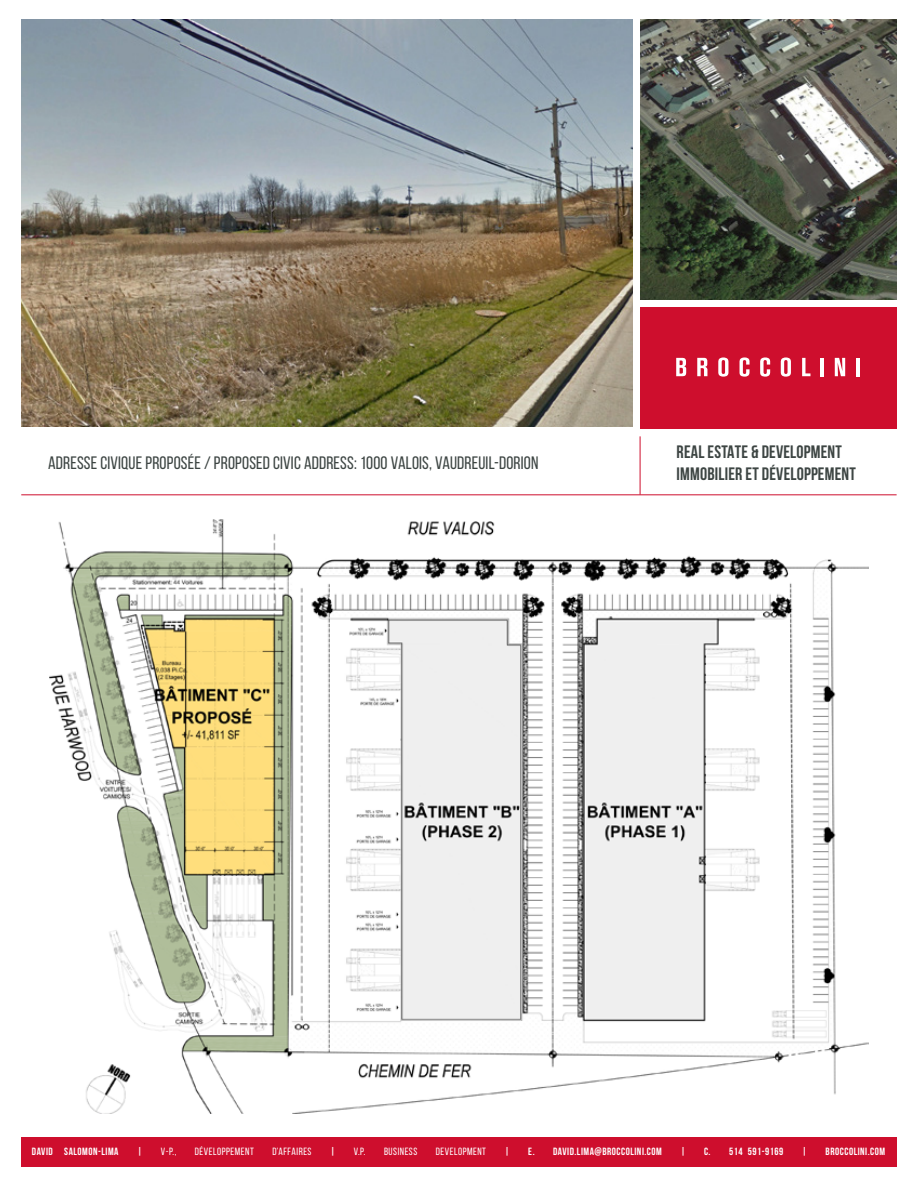
<style>
.page{position:relative;width:918px;height:1188px;background:#fff}
.page>*{position:absolute;margin:0;border:0;box-sizing:border-box;transform-origin:0 0}
.t1{font:18px "Bebas Neue";letter-spacing:.01em;color:#3d4543}
.t2{font:700 18px/21.6px "Bebas Neue";letter-spacing:.01em;color:#3d4543}
.t3{font:700 10.5px "Bebas Neue";letter-spacing:.05em;color:#fff}
.t4{font:10.5px "Bebas Neue";letter-spacing:.05em;color:#fff}
</style>
<div class="page">
<img style="left:21px;top:19px;width:612px;height:408px">
<div style="left:640px;top:307px;width:257px;height:121px;background:#ce0e2d"></div>
<svg style="left:676px;top:358px;width:10px;height:18px"></svg>
<svg style="left:697px;top:358px;width:10px;height:18px"></svg>
<svg style="left:718px;top:357px;width:10px;height:20px"></svg>
<svg style="left:740px;top:357px;width:10px;height:20px"></svg>
<svg style="left:760px;top:357px;width:10px;height:20px"></svg>
<svg style="left:781px;top:357px;width:10px;height:20px"></svg>
<svg style="left:802px;top:358px;width:8px;height:18px"></svg>
<hr style="left:820px;top:358px;width:3px;height:18px;background:#fff">
<svg style="left:835px;top:358px;width:10px;height:18px"></svg>
<hr style="left:857px;top:358px;width:3px;height:18px;background:#fff">
<img style="left:640px;top:20px;width:257px;height:280px">
<hr style="left:640px;top:436px;width:1px;height:59px;background:#ce0e2d">
<hr style="left:21px;top:495px;width:876px;height:1px;background:#ce0e2d">
<div style="left:21px;top:1137px;width:876px;height:30px;background:#ce0e2d"></div>
<img style="left:50px;top:519px;width:818px;height:594px">
<h1 class="t1" style="left:48px;top:453px;width:492px">ADRESSE CIVIQUE PROPOSÉE / PROPOSED CIVIC ADDRESS: 1000 VALOIS, VAUDREUIL-DORION</h1>
<h1 class="t2" style="left:677px;top:441px;width:181px">REAL ESTATE &amp; DEVELOPMENT<br>IMMOBILIER ET DÉVELOPPEMENT</h1>
<p class="t3" style="left:32px;top:1145px;width:88px">DAVID SALOMON-LIMA</p>
<p class="t3" style="left:137px;top:1145px;width:7px">|</p>
<p class="t4" style="left:161px;top:1145px;width:17px">V-P.,</p>
<p class="t4" style="left:195px;top:1145px;width:60px">DÉVELOPPEMENT</p>
<p class="t4" style="left:272px;top:1145px;width:41px">D’AFFAIRES</p>
<p class="t3" style="left:330px;top:1145px;width:7px">|</p>
<p class="t4" style="left:354px;top:1145px;width:13px">V.P.</p>
<p class="t4" style="left:384px;top:1145px;width:35px">BUSINESS</p>
<p class="t4" style="left:436px;top:1145px;width:52px">DEVELOPMENT</p>
<p class="t3" style="left:505px;top:1145px;width:7px">|</p>
<p class="t3" style="left:528px;top:1145px;width:135px">E. DAVID.LIMA@BROCCOLINI.COM</p>
<p class="t3" style="left:680px;top:1145px;width:7px">|</p>
<p class="t3" style="left:704px;top:1145px;width:81px">C. 514 591-9169</p>
<p class="t3" style="left:802px;top:1145px;width:7px">|</p>
<p class="t3" style="left:826px;top:1145px;width:61px">BROCCOLINI.COM</p>
</div>
